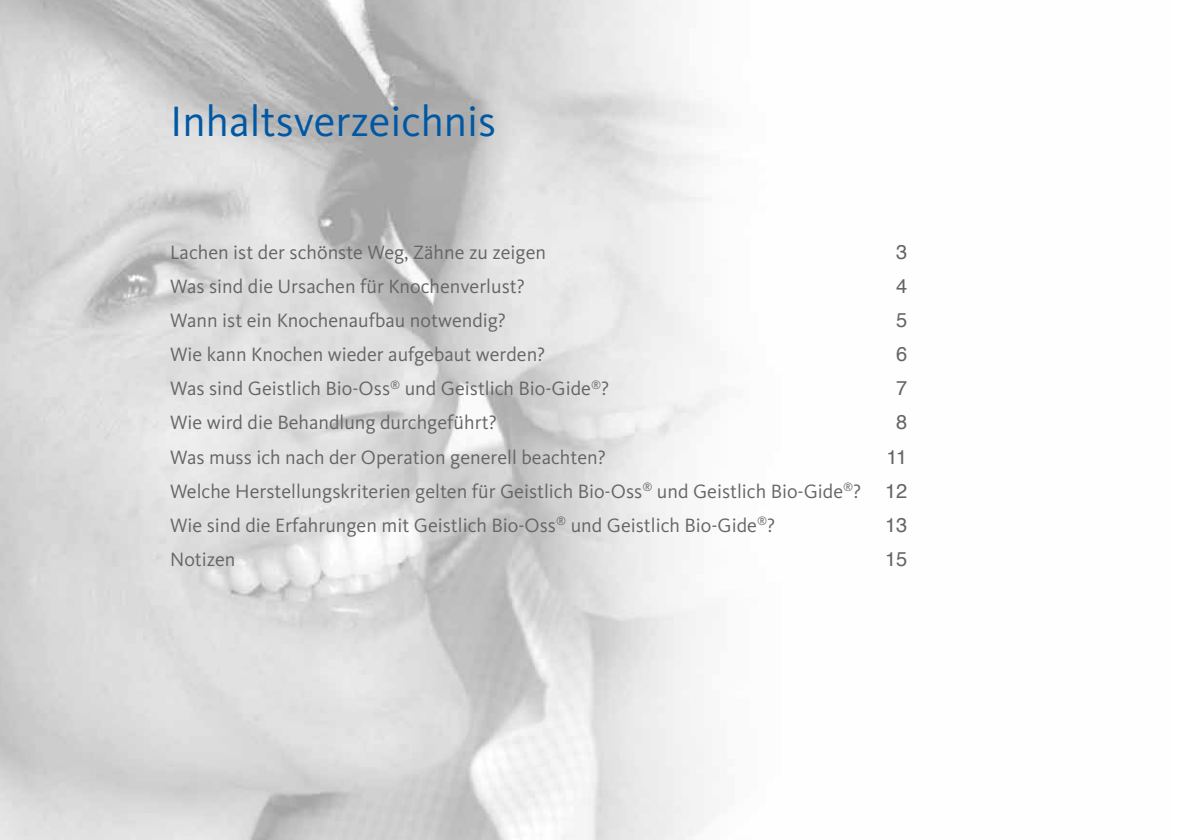
<style>
.page{position:relative;width:1191px;height:840px;background:#fff}
.page>*{position:absolute;margin:0;border:0;box-sizing:border-box;transform-origin:0 0}
.t1{font:44px "Kievit OT";color:#0057a3}
.t2{font:20px/34px "Kievit OT";color:#646567}
.t3{font:20px "Helvetica";color:#646567}
.s1{font-family:"Helvetica"}
</style>
<div class="page">
<img style="left:0;top:0;width:720px;height:839px">
<h1 class="t1" style="left:170px;top:94px;width:327px">Inhaltsverzeichnis</h1>
<p class="t2" style="left:170px;top:235px;width:377px">Lachen ist der schönste Weg, Zähne zu zeigen</p>
<p class="t3" style="left:896px;top:237px;width:13px">3</p>
<p class="t2" style="left:170px;top:269px;width:356px">Was sind die Ursachen für Knochenverlust?</p>
<p class="t3" style="left:896px;top:271px;width:13px">4</p>
<p class="t2" style="left:170px;top:303px;width:337px">Wann ist ein Knochenaufbau notwendig?</p>
<p class="t3" style="left:896px;top:305px;width:13px">5</p>
<p class="t2" style="left:170px;top:337px;width:377px">Wie kann Knochen wieder aufgebaut werden?</p>
<p class="t3" style="left:896px;top:339px;width:13px">6</p>
<p class="t2" style="left:170px;top:371px;width:440px">Was sind Geistlich Bio-Oss<sup>®</sup> und Geistlich Bio-Gide<sup>®</sup>?</p>
<p class="t3" style="left:896px;top:373px;width:13px">7</p>
<p class="t2" style="left:170px;top:405px;width:328px">Wie wird die Behandlung durchgeführt?</p>
<p class="t3" style="left:896px;top:407px;width:13px">8</p>
<p class="t2" style="left:170px;top:439px;width:437px">Was muss ich nach der Operation generell beachten?</p>
<p class="t3" style="left:886px;top:441px;width:22px">11</p>
<p class="t2" style="left:170px;top:473px;width:738px">Welche Herstellungskriterien gelten für Geistlich Bio-Oss<sup>®</sup> und Geistlich Bio-Gide<sup>®</sup>? <span class="s1">12<br></span>Wie sind die Erfahrungen mit Geistlich Bio-Oss<sup>®</sup> und Geistlich Bio-Gide<sup>®</sup>?</p>
<p class="t3" style="left:885px;top:509px;width:24px">13</p>
<p class="t2" style="left:170px;top:541px;width:67px">Notizen</p>
<p class="t3" style="left:885px;top:543px;width:24px">15</p>
</div>
